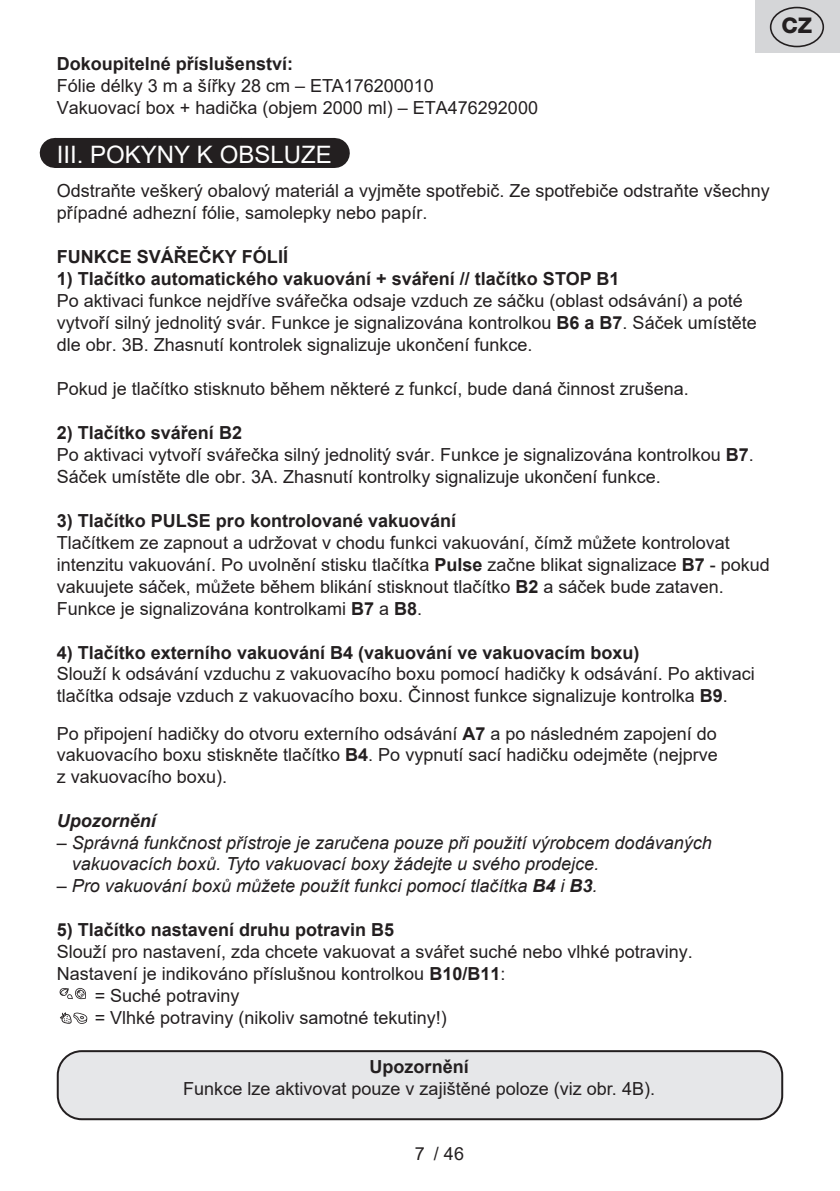
<style>
.page{position:relative;width:840px;height:1191px;background:#fff}
.page>*{position:absolute;margin:0;border:0;box-sizing:border-box;transform-origin:0 0}
.t1{font:24px "Arial";color:#fff}
.t2{font:800 21.6px "Helvetica Neue OT";color:#231f20}
.t3{font:18px/22px "Arial";color:#231f20}
.t4{font:700 18px "Arial";color:#231f20}
.t5{font:italic 18px/21.6px "Arial";color:#231f20}
.t6{font:italic 700 18px "Arial";color:#231f20}
.s1{font-weight:700}
</style>
<div class="page">
<div style="left:754px;top:0;width:85px;height:52px;background:#d5d6d8"></div>
<div style="left:769px;top:7px;width:54px;height:40px;border:2px solid #231f20;border-radius:50%"></div>
<div style="left:55px;top:138px;width:278px;height:30px;background:#231f20"></div>
<hr style="left:333px;top:138px;width:1px;height:30px;background:#231f20">
<svg style="left:59px;top:988px;width:27px;height:11px"></svg>
<svg style="left:60px;top:1012px;width:27px;height:11px"></svg>
<div style="left:58px;top:1051px;width:723px;height:68px;background:#e6e7e9;border-radius:24px"></div>
<div style="left:57px;top:1050px;width:725px;height:70px;border:2px solid #231f20;border-radius:24px"></div>
<p class="t4" style="left:57px;top:51px;width:238px">Dokoupitelné příslušenství:</p>
<p class="t3" style="left:57px;top:74px;width:482px">Fólie délky 3 m a šířky 28 cm – ETA176200010<br>Vakuovací box + hadička (objem 2000 ml) – ETA476292000</p>
<h1 class="t1" style="left:57px;top:138px;width:276px">III. POKYNY K OBSLUZE</h1>
<p class="t3" style="left:57px;top:179px;width:714px">Odstraňte veškerý obalový materiál a vyjměte spotřebič. Ze spotřebiče odstraňte všechny případné adhezní fólie, samolepky nebo papír.</p>
<p class="t4" style="left:57px;top:244px;width:233px">FUNKCE SVÁŘEČKY FÓLIÍ</p>
<p class="t4" style="left:57px;top:265px;width:564px">1) Tlačítko automatického vakuování + sváření // tlačítko STOP B1</p>
<p class="t3" style="left:57px;top:289px;width:701px">Po aktivaci funkce nejdříve svářečka odsaje vzduch ze sáčku (oblast odsávání) a poté vytvoří silný jednolitý svár. Funkce je signalizována kontrolkou <span class="s1">B6 a B7</span>. Sáček umístěte dle obr. 3B. Zhasnutí kontrolek signalizuje ukončení funkce.</p>
<p class="t3" style="left:57px;top:377px;width:633px">Pokud je tlačítko stisknuto během některé z funkcí, bude daná činnost zrušena.</p>
<p class="t3" style="left:57px;top:421px;width:698px"><span class="s1">2) Tlačítko sváření B2<br></span>Po aktivaci vytvoří svářečka silný jednolitý svár. Funkce je signalizována kontrolkou <span class="s1">B7</span>.<br>Sáček umístěte dle obr. 3A. Zhasnutí kontrolky signalizuje ukončení funkce.</p>
<p class="t4" style="left:57px;top:508px;width:401px">3) Tlačítko PULSE pro kontrolované vakuování</p>
<p class="t3" style="left:57px;top:532px;width:714px">Tlačítkem ze zapnout a udržovat v chodu funkci vakuování, čímž můžete kontrolovat intenzitu vakuování. Po uvolnění stisku tlačítka <span class="s1">Pulse</span> začne blikat signalizace <span class="s1">B7</span> - pokud vakuujete sáček, můžete během blikání stisknout tlačítko <span class="s1">B2</span> a sáček bude zataven.<br>Funkce je signalizována kontrolkami <span class="s1">B7</span> a <span class="s1">B8</span>.</p>
<p class="t4" style="left:57px;top:640px;width:584px">4) Tlačítko externího vakuování B4 (vakuování ve vakuovacím boxu)</p>
<p class="t3" style="left:57px;top:663px;width:699px">Slouží k odsávání vzduchu z vakuovacího boxu pomocí hadičky k odsávání. Po aktivaci tlačítka odsaje vzduch z vakuovacího boxu. Činnost funkce signalizuje kontrolka <span class="s1">B9</span>.</p>
<p class="t3" style="left:57px;top:722px;width:662px;text-align:justify">Po připojení hadičky do otvoru externího odsávání <span class="s1">A7</span> a po následném zapojení do vakuovacího boxu stiskněte tlačítko <span class="s1">B4</span>. Po vypnutí sací hadičku odejměte (nejprve z vakuovacího boxu).</p>
<p class="t6" style="left:57px;top:808px;width:101px">Upozornění</p>
<p class="t5" style="left:72px;top:831px;width:641px;text-indent:-15px">– Správná funkčnost přístroje je zaručena pouze při použití výrobcem dodávaných vakuovacích boxů. Tyto vakuovací boxy žádejte u svého prodejce.</p>
<p class="t5" style="left:57px;top:875px;width:542px">– Pro vakuování boxů můžete použít funkci pomocí tlačítka <span class="s1">B4</span> i <span class="s1">B3</span>.</p>
<p class="t4" style="left:57px;top:917px;width:339px">5) Tlačítko nastavení druhu potravin B5</p>
<p class="t3" style="left:57px;top:940px;width:637px">Slouží pro nastavení, zda chcete vakuovat a svářet suché nebo vlhké potraviny.</p>
<p class="t3" style="left:57px;top:962px;width:450px">Nastavení je indikováno příslušnou kontrolkou <span class="s1">B10/B11</span>:</p>
<p class="t3" style="left:95px;top:984px;width:146px">= Suché potraviny</p>
<p class="t3" style="left:95px;top:1006px;width:353px">= Vlhké potraviny (nikoliv samotné tekutiny!)</p>
<p class="t4" style="left:369px;top:1054px;width:101px">Upozornění</p>
<p class="t3" style="left:183px;top:1077px;width:473px">Funkce lze aktivovat pouze v zajištěné poloze (viz obr. 4B).</p>
<p class="t2" style="left:781px;top:12px;width:32px">CZ</p>
<p class="t3" style="left:415px;top:1142px;width:50px">7 / 46</p>
</div>
